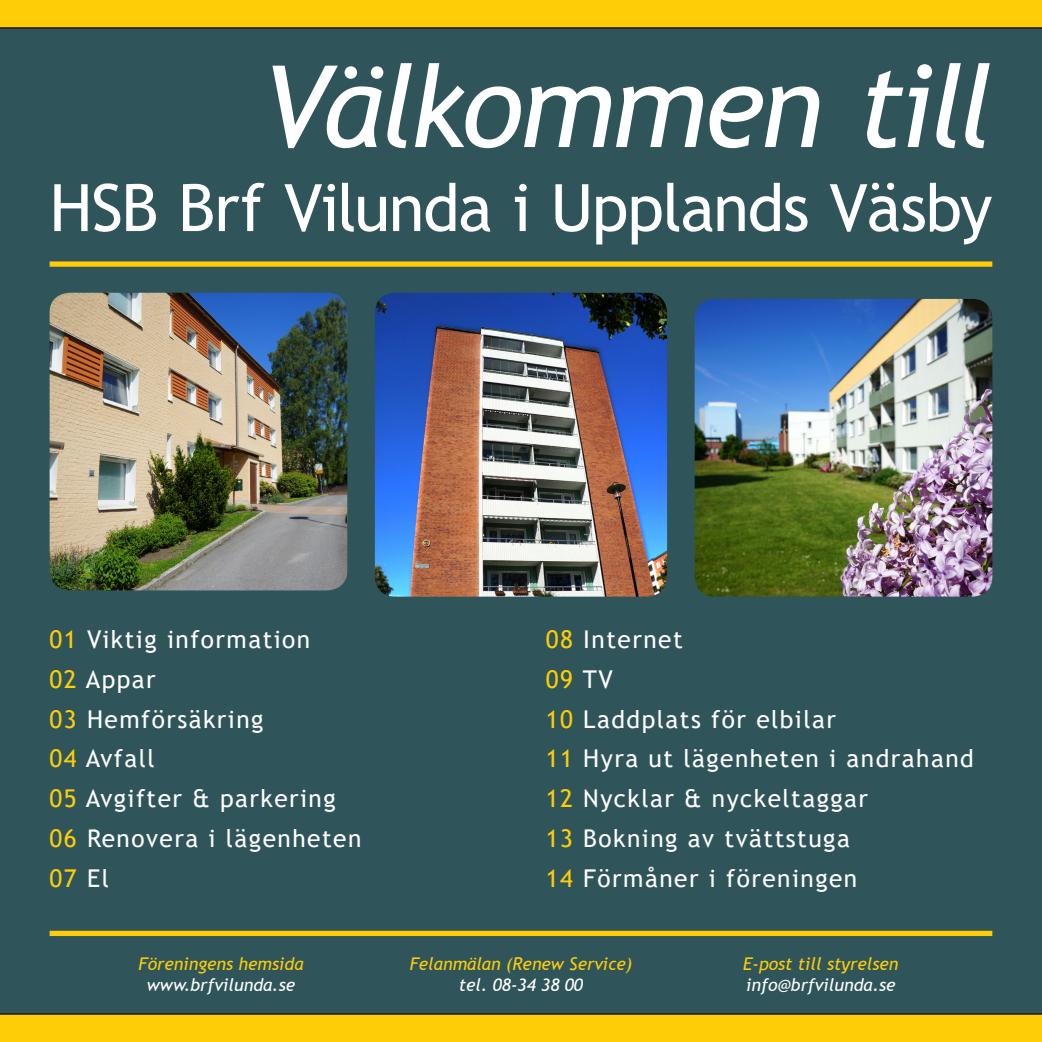
<style>
.page{position:relative;width:1042px;height:1042px;background:#fff}
.page>*{position:absolute;margin:0;border:0;box-sizing:border-box;transform-origin:0 0}
.t1{font:italic 113.75px "Trebuchet MS";letter-spacing:-.04em;color:#fff}
.t2{font:65.45px "Trebuchet MS";letter-spacing:-.02em;color:#fff}
.Rubrik{font:24.5px "Trebuchet MS";letter-spacing:.06em;color:#fff}
.Rubrik-2{font:24.5px "Trebuchet MS";letter-spacing:.06em;color:#fecd08}
.t3{font:italic 17.5px "Trebuchet MS";color:#fecd08}
.t4{font:italic 17.5px "Trebuchet MS";color:#fff}
.s1{color:#fecd08}
.s2{color:#fff}
</style>
<div class="page">
<div style="left:0;top:29px;width:1042px;height:984px;background:#2f555a"></div>
<img style="left:694px;top:299px;width:298px;height:297px">
<img style="left:375px;top:293px;width:292px;height:303px">
<img style="left:50px;top:293px;width:297px;height:297px">
<div style="left:50px;top:261px;width:942px;height:6px;background:#fecd08"></div>
<div style="left:0;top:0;width:1042px;height:29px;background:#fecd08"></div>
<div style="left:0;top:1013px;width:1042px;height:29px;background:#fecd08"></div>
<div style="left:50px;top:931px;width:942px;height:5px;background:#fecd08"></div>
<p class="t1" style="left:263px;top:37px;width:732px">Välkommen till</p>
<p class="t2" style="left:50px;top:167px;width:944px">HSB Brf Vilunda i Upplands Väsby</p>
<p class="Rubrik" style="left:50px;top:624px;width:262px"><span class="s1">01</span> Viktig information</p>
<p class="Rubrik" style="left:50px;top:664px;width:108px"><span class="s1">02</span> Appar</p>
<p class="Rubrik" style="left:50px;top:703px;width:215px"><span class="s1">03</span> Hemförsäkring</p>
<p class="Rubrik" style="left:50px;top:743px;width:106px"><span class="s1">04</span> Avfall</p>
<p class="Rubrik" style="left:50px;top:783px;width:288px"><span class="s1">05</span> Avgifter &amp; parkering</p>
<p class="Rubrik" style="left:50px;top:823px;width:313px"><span class="s1">06</span> Renovera i lägenheten</p>
<p class="Rubrik-2" style="left:50px;top:862px;width:61px">07 <span class="s2">El</span></p>
<p class="t3" style="left:139px;top:952px;width:166px">Föreningens hemsida</p>
<p class="t4" style="left:147px;top:973px;width:150px">www.brfvilunda.se</p>
<p class="Rubrik" style="left:546px;top:624px;width:138px"><span class="s1">08</span> Internet</p>
<p class="Rubrik-2" style="left:546px;top:664px;width:69px">09 <span class="s2">TV</span></p>
<p class="Rubrik" style="left:546px;top:703px;width:292px"><span class="s1">10</span> Laddplats för elbilar</p>
<p class="Rubrik" style="left:546px;top:743px;width:429px"><span class="s1">11</span> Hyra ut lägenheten i andrahand</p>
<p class="Rubrik" style="left:546px;top:783px;width:324px"><span class="s1">12</span> Nycklar &amp; nyckeltaggar</p>
<p class="Rubrik" style="left:546px;top:823px;width:306px"><span class="s1">13</span> Bokning av tvättstuga</p>
<p class="Rubrik" style="left:546px;top:862px;width:313px"><span class="s1">14</span> Förmåner i föreningen</p>
<p class="t3" style="left:410px;top:952px;width:224px">Felanmälan (Renew Service)</p>
<p class="t4" style="left:459px;top:973px;width:126px">tel. 08-34 38 00</p>
<p class="t3" style="left:743px;top:952px;width:157px">E-post till styrelsen</p>
<p class="t4" style="left:746px;top:973px;width:151px">info@brfvilunda.se</p>
</div>
